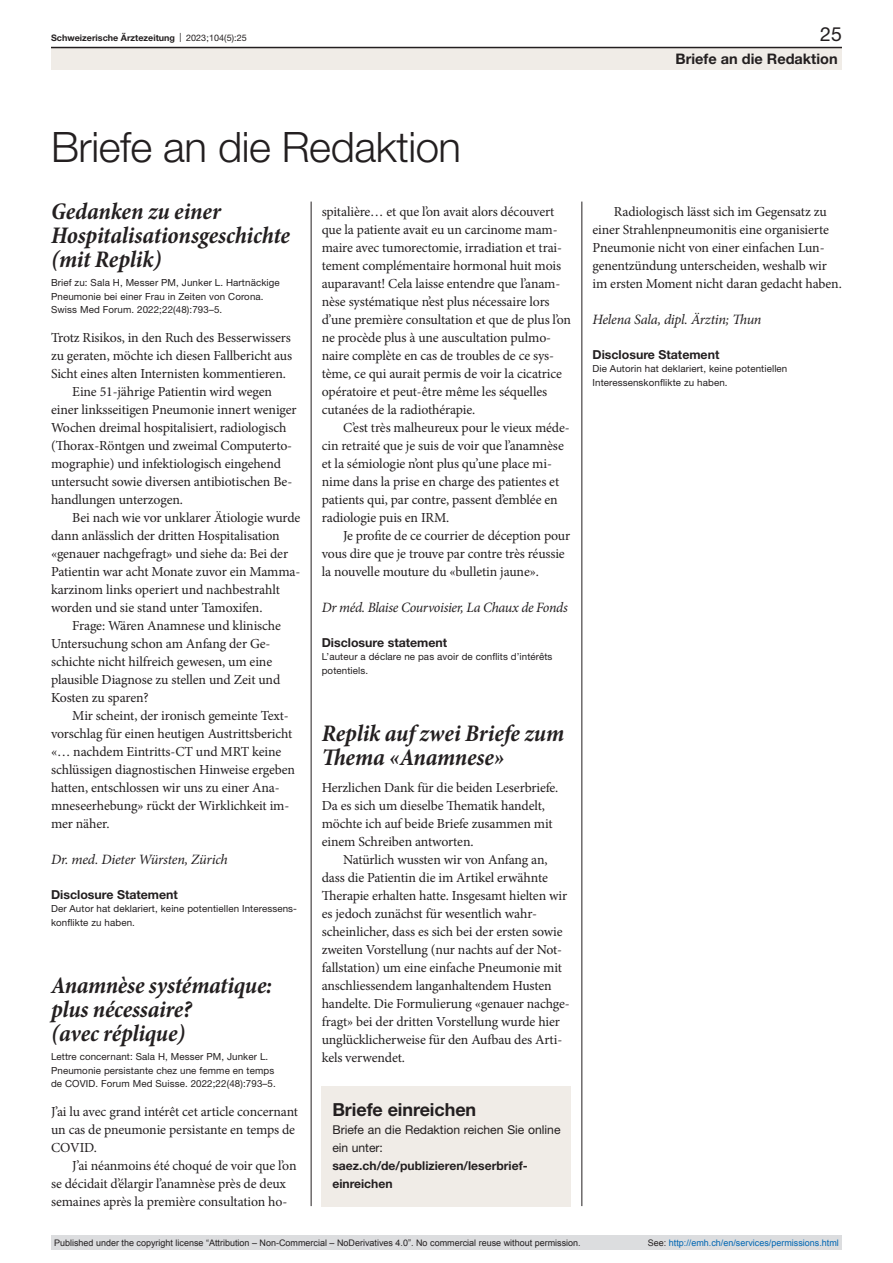
<style>
.page{position:relative;width:893px;height:1263px;background:#fff}
.page>*{position:absolute;margin:0;border:0;box-sizing:border-box;transform-origin:0 0}
.article-title-L28{font:300 42px "Helvetica Neue LT Pro";letter-spacing:-.01em;color:#231f20}
.head1{font:italic 700 condensed 24px/24px "Minion Pro";letter-spacing:-.01em;color:#231f20}
.t1{font:19.5px "Helvetica Neue LT Pro";color:#231f20}
.box-head1{font:700 18px "Helvetica Neue LT Pro";letter-spacing:-.005em;color:#231f20}
.t2{font:700 14.55px "Helvetica Neue LT Pro";color:#231f20}
.paragraph-left{font:italic 14.25px "Minion Pro";letter-spacing:-.02em;color:#231f20}
.paragraph-left-inden{font:13.8px/18px "Minion Pro";letter-spacing:-.01em;color:#231f20}
.paragraph-left-2{font:13.8px/18px "Minion Pro";letter-spacing:-.01em;color:#231f20}
.head-small{font:700 12.3px "Helvetica Neue LT Pro";color:#231f20}
.box-paragraph{font:12.15px/18px "Helvetica Neue LT Pro";color:#231f20}
.box-paragraph-2{font:700 12.15px/18px "Helvetica Neue LT Pro";color:#231f20}
.comments{font:9.75px/13.5px "Helvetica Neue LT Pro";letter-spacing:.01em;color:#231f20}
.paragraph-small{font:9.75px/13.5px "Helvetica Neue LT Pro";letter-spacing:.01em;color:#231f20}
.t3{font:9px "Arial";color:#231f20}
.t4{font:9px "Arial";color:#0066b3}
.t5{font:700 9px "Helvetica Neue LT Pro";color:#231f20}
.s1{font-weight:400}
.s2{color:#231f20}
</style>
<div class="page">
<hr style="left:311px;top:202px;width:1px;height:1004px;background:#231f20">
<hr style="left:582px;top:202px;width:1px;height:1004px;background:#231f20">
<div style="left:51px;top:48px;width:791px;height:22px;background:#f0ece7"></div>
<hr style="left:51px;top:47px;width:791px;height:1px;background:#231f20">
<div style="left:322px;top:1086px;width:249px;height:120px;background:#f0ece7"></div>
<div style="left:51px;top:1235px;width:791px;height:15px;background:#dcdddf"></div>
<p class="t5" style="left:51px;top:32px;width:197px">Schweizerische Ärztezeitung <span class="s1">| 2023;104(5):25</span></p>
<h3 class="t1" style="left:820px;top:22px;width:23px">25</h3>
<p class="t2" style="left:675px;top:49px;width:164px">Briefe an die Redaktion</p>
<p class="article-title-L28" style="left:51px;top:121px;width:412px">Briefe an die Redaktion</p>
<p class="head1" style="left:51px;top:200px;width:240px">Gedanken zu einer<br>Hospitalisationsgeschichte (mit Replik)</p>
<p class="comments" style="left:51px;top:276px;width:230px">Brief zu: Sala H, Messer PM, Junker L. Hartnäckige<br>Pneumonie bei einer Frau in Zeiten von Corona.</p>
<p class="comments" style="left:51px;top:303px;width:173px">Swiss Med Forum. 2022;22(48):793–5.</p>
<p class="paragraph-left-2" style="left:51px;top:329px;width:243px;text-align:justify">Trotz Risikos, in den Ruch des Besserwissers zu geraten, möchte ich diesen Fallbericht aus Sicht eines alten Internisten kommentieren.</p>
<p class="paragraph-left-inden" style="left:51px;top:383px;width:247px;text-indent:21px">Eine 51-jährige Patientin wird wegen einer linksseitigen Pneumonie innert weniger Wochen dreimal hospitalisiert, radiologisch (Thorax-Röntgen und zweimal Computerto&shy;mographie) und infektiologisch eingehend untersucht sowie diversen antibiotischen Be&shy;handlungen unterzogen.</p>
<p class="paragraph-left-inden" style="left:51px;top:509px;width:251px;text-indent:21px">Bei nach wie vor unklarer Ätiologie wurde dann anlässlich der dritten Hospitalisation «genauer nachgefragt» und siehe da: Bei der Patientin war acht Monate zuvor ein Mamma&shy;karzinom links operiert und nachbestrahlt worden und sie stand unter Tamoxifen.</p>
<p class="paragraph-left-inden" style="left:51px;top:617px;width:231px;text-indent:21px">Frage: Wären Anamnese und klinische Untersuchung schon am Anfang der Ge&shy;schichte nicht hilfreich gewesen, um eine plausible Diagnose zu stellen und Zeit und Kosten zu sparen?</p>
<p class="paragraph-left-inden" style="left:51px;top:707px;width:246px;text-indent:21px">Mir scheint, der ironisch gemeinte Text&shy;vorschlag für einen heutigen Austrittsbericht «… nachdem Eintritts-CT und MRT keine schlüssigen diagnostischen Hinweise ergeben hatten, entschlossen wir uns zu einer Ana&shy;mneseerhebung» rückt der Wirklichkeit im&shy;mer näher.</p>
<p class="paragraph-left" style="left:51px;top:850px;width:178px">Dr. med. Dieter Würsten, Zürich</p>
<p class="head-small" style="left:51px;top:886px;width:128px">Disclosure Statement</p>
<p class="paragraph-small" style="left:51px;top:902px;width:248px">Der Autor hat deklariert, keine potentiellen Interessens&shy;konflikte zu haben.</p>
<p class="head1" style="left:51px;top:974px;width:222px">Anamnèse systématique: plus nécessaire?<br>(avec réplique)</p>
<p class="comments" style="left:51px;top:1050px;width:226px">Lettre concernant: Sala H, Messer PM, Junker L.<br>Pneumonie persistante chez une femme en temps de COVID. Forum Med Suisse. 2022;22(48):793–5.</p>
<p class="paragraph-left-2" style="left:51px;top:1103px;width:249px">J’ai lu avec grand intérêt cet article concernant un cas de pneumonie persistante en temps de<br>COVID.</p>
<p class="paragraph-left-inden" style="left:51px;top:1157px;width:247px;text-indent:21px">J’ai néanmoins été choqué de voir que l’on se décidait d’élargir l’anamnèse près de deux semaines après la première consultation ho-</p>
<p class="paragraph-left-inden" style="left:322px;top:203px;width:251px">spitalière… et que l’on avait alors découvert que la patiente avait eu un carcinome mam&shy;maire avec tumorectomie, irradiation et trai&shy;tement complémentaire hormonal huit mois auparavant! Cela laisse entendre que l’anam&shy;nèse systématique n’est plus nécessaire lors d’une première consultation et que de plus l’on ne procède plus à une auscultation pulmo&shy;naire complète en cas de troubles de ce sys&shy;tème, ce qui aurait permis de voir la cicatrice opératoire et peut-être même les séquelles cutanées de la radiothérapie.</p>
<p class="paragraph-left-inden" style="left:322px;top:419px;width:250px;text-indent:21px">C’est très malheureux pour le vieux méde&shy;cin retraité que je suis de voir que l’anamnèse et la sémiologie n’ont plus qu’une place mi&shy;nime dans la prise en charge des patientes et patients qui, par contre, passent d’emblée en radiologie puis en IRM.</p>
<p class="paragraph-left-inden" style="left:322px;top:527px;width:250px;text-indent:21px">Je profite de ce courrier de déception pour vous dire que je trouve par contre très réussie la nouvelle mouture du «bulletin jaune».</p>
<p class="paragraph-left" style="left:322px;top:598px;width:247px">Dr méd. Blaise Courvoisier, La Chaux de Fonds</p>
<p class="head-small" style="left:322px;top:634px;width:127px">Disclosure statement</p>
<p class="paragraph-small" style="left:322px;top:650px;width:232px">L’auteur a déclare ne pas avoir de conflits d’intérêts potentiels.</p>
<p class="head1" style="left:322px;top:722px;width:244px">Replik auf zwei Briefe zum<br>Thema «Anamnese»</p>
<p class="paragraph-left-2" style="left:322px;top:779px;width:238px">Herzlichen Dank für die beiden Leserbriefe.<br>Da es sich um dieselbe Thematik handelt, möchte ich auf beide Briefe zusammen mit einem Schreiben antworten.</p>
<p class="paragraph-left-inden" style="left:322px;top:851px;width:249px;text-indent:21px">Natürlich wussten wir von Anfang an, dass die Patientin die im Artikel erwähnte Therapie erhalten hatte. Insgesamt hielten wir es jedoch zunächst für wesentlich wahr&shy;scheinlicher, dass es sich bei der ersten sowie zweiten Vorstellung (nur nachts auf der Not&shy;fallstation) um eine einfache Pneumonie mit anschliessendem langanhaltendem Husten handelte. Die Formulierung «genauer nachge&shy;fragt» bei der dritten Vorstellung wurde hier unglücklicherweise für den Aufbau des Arti&shy;kels verwendet.</p>
<p class="box-head1" style="left:332px;top:1098px;width:145px">Briefe einreichen</p>
<p class="box-paragraph" style="left:332px;top:1120px;width:230px">Briefe an die Redaktion reichen Sie online ein unter:</p>
<p class="box-paragraph-2" style="left:332px;top:1156px;width:197px">saez.ch/de/publizieren/leserbrief&shy;einreichen</p>
<p class="paragraph-left-inden" style="left:592px;top:203px;width:251px;text-indent:21px">Radiologisch lässt sich im Gegensatz zu einer Strahlenpneumonitis eine organisierte Pneumonie nicht von einer einfachen Lun&shy;genentzündung unterscheiden, weshalb wir im ersten Moment nicht daran gedacht haben.</p>
<p class="paragraph-left" style="left:592px;top:310px;width:171px">Helena Sala, dipl. Ärztin; Thun</p>
<p class="head-small" style="left:592px;top:346px;width:128px">Disclosure Statement</p>
<p class="paragraph-small" style="left:592px;top:362px;width:196px">Die Autorin hat deklariert, keine potentiellen<br>Interessenskonflikte zu haben.</p>
<p class="t3" style="left:54px;top:1237px;width:528px">Published under the copyright license “Attribution – Non-Commercial – NoDerivatives 4.0”. No commercial reuse without permission.</p>
<p class="t4" style="left:648px;top:1237px;width:193px"><span class="s2">See:</span> http://emh.ch/en/services/permissions.html</p>
</div>
